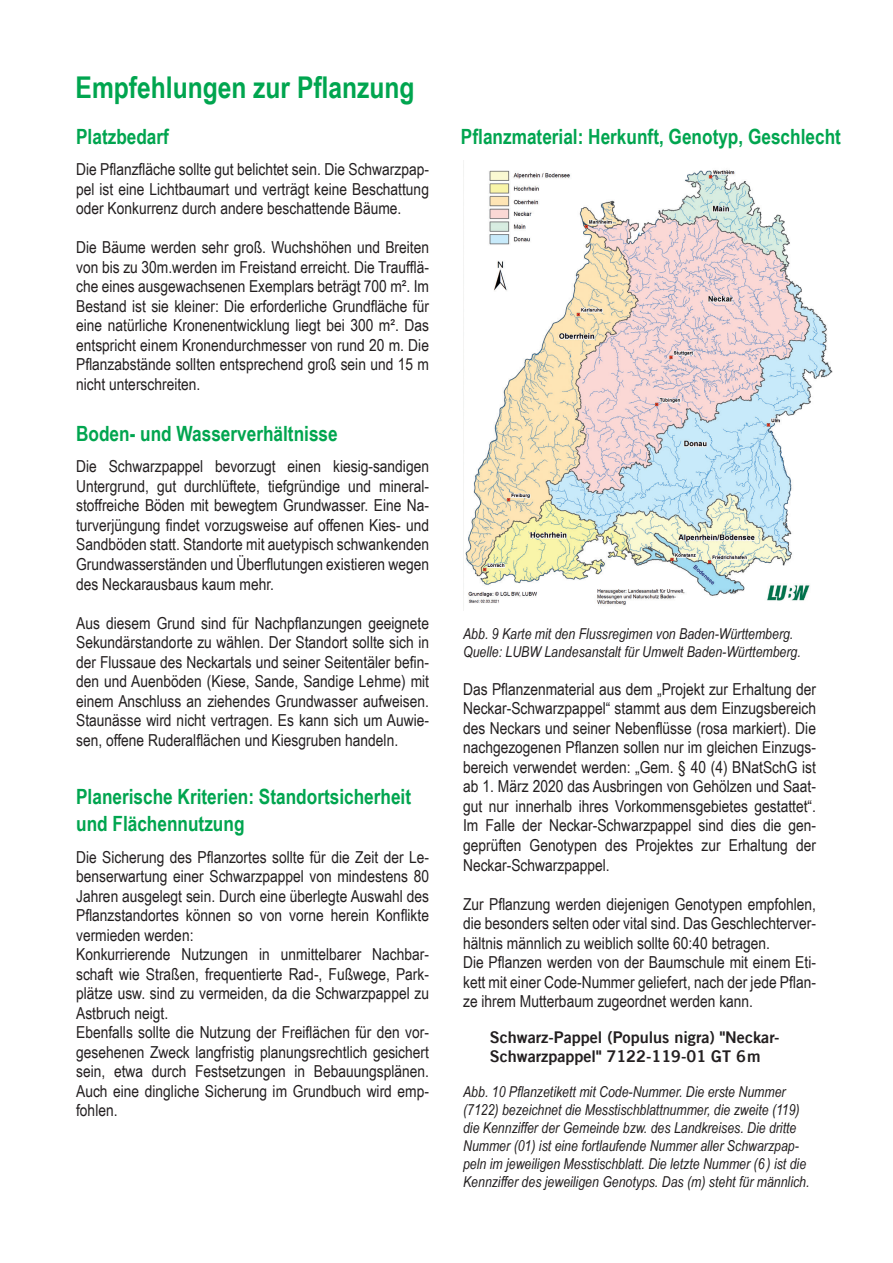
<style>
.page{position:relative;width:893px;height:1263px;background:#fff}
.page>*{position:absolute;margin:0;border:0;box-sizing:border-box;transform-origin:0 0}
.t1{font:700 30px "Arial Narrow";color:#00a54f}
.t2{font:700 21px/27px "Arial Narrow";color:#00a54f}
.t3{font:16.5px/19.5px "Arial Narrow";color:#231f20;text-align:justify}
.t4{font:16.2px/19.5px "Trade Gothic LT Bold Two";color:#231f20}
.t5{font:italic 15px/18px "Arial Narrow";color:#231f20}
</style>
<div class="page">
<img style="left:463px;top:160px;width:370px;height:450px">
<h1 class="t1" style="left:76px;top:65px;width:340px">Empfehlungen zur Pflanzung</h1>
<p class="t2" style="left:76px;top:122px;width:94px">Platzbedarf</p>
<p class="t3" style="left:76px;top:159px;width:354px">Die Pflanzfläche sollte gut belichtet sein. Die Schwarzpap&shy;pel ist eine Lichtbaumart und verträgt keine Beschattung oder Konkurrenz durch andere beschattende Bäume.</p>
<p class="t3" style="left:76px;top:237px;width:354px">Die Bäume werden sehr groß. Wuchshöhen und Breiten von bis zu 30m.werden im Freistand erreicht. Die Traufflä&shy;che eines ausgewachsenen Exemplars beträgt 700 m². Im Bestand ist sie kleiner: Die erforderliche Grundfläche für eine natürliche Kronenentwicklung liegt bei 300 m². Das entspricht einem Kronendurchmesser von rund 20 m. Die Pflanzabstände sollten entsprechend groß sein und 15 m nicht unterschreiten.</p>
<p class="t2" style="left:76px;top:419px;width:263px">Boden- und Wasserverhältnisse</p>
<p class="t3" style="left:76px;top:456px;width:354px">Die Schwarzpappel bevorzugt einen kiesig-sandigen Untergrund, gut durchlüftete, tiefgründige und mineral&shy;stoffreiche Böden mit bewegtem Grundwasser. Eine Na&shy;turverjüngung findet vorzugsweise auf offenen Kies- und Sandböden statt. Standorte mit auetypisch schwankenden Grundwasserständen und Überflutungen existieren wegen des Neckarausbaus kaum mehr.</p>
<p class="t3" style="left:76px;top:612px;width:354px">Aus diesem Grund sind für Nachpflanzungen geeignete Sekundärstandorte zu wählen. Der Standort sollte sich in der Flussaue des Neckartals und seiner Seitentäler befin&shy;den und Auenböden (Kiese, Sande, Sandige Lehme) mit einem Anschluss an ziehendes Grundwasser aufweisen.<br>Staunässe wird nicht vertragen. Es kann sich um Auwie&shy;sen, offene Ruderalflächen und Kiesgruben handeln.</p>
<p class="t2" style="left:76px;top:782px;width:336px">Planerische Kriterien: Standortsicherheit und Flächennutzung</p>
<p class="t3" style="left:76px;top:846px;width:354px;text-align:left">Die Sicherung des Pflanzortes sollte für die Zeit der Le&shy;benserwartung einer Schwarzpappel von mindestens 80<br>Jahren ausgelegt sein. Durch eine überlegte Auswahl des Pflanzstandortes können so von vorne herein Konflikte vermieden werden:<br>Konkurrierende Nutzungen in unmittelbarer Nachbar&shy;schaft wie Straßen, frequentierte Rad-, Fußwege, Park&shy;plätze usw. sind zu vermeiden, da die Schwarzpappel zu Astbruch neigt.<br>Ebenfalls sollte die Nutzung der Freiflächen für den vor&shy;gesehenen Zweck langfristig planungsrechtlich gesichert sein, etwa durch Festsetzungen in Bebauungsplänen.<br>Auch eine dingliche Sicherung im Grundbuch wird emp&shy;fohlen.</p>
<p class="t2" style="left:461px;top:122px;width:381px">Pflanzmaterial: Herkunft, Genotyp, Geschlecht</p>
<p class="t5" style="left:463px;top:625px;width:339px">Abb. 9 Karte mit den Flussregimen von Baden-Württemberg.<br>Quelle: LUBW Landesanstalt für Umwelt Baden-Württemberg.</p>
<p class="t3" style="left:463px;top:679px;width:354px">Das Pflanzenmaterial aus dem „Projekt zur Erhaltung der Neckar-Schwarzpappel“ stammt aus dem Einzugsbereich des Neckars und seiner Nebenflüsse (rosa markiert). Die nachgezogenen Pflanzen sollen nur im gleichen Einzugs&shy;bereich verwendet werden: „Gem. § 40 (4) BNatSchG ist ab 1. März 2020 das Ausbringen von Gehölzen und Saat&shy;gut nur innerhalb ihres Vorkommensgebietes gestattet“.<br>Im Falle der Neckar-Schwarzpappel sind dies die gen&shy;geprüften Genotypen des Projektes zur Erhaltung der Neckar-Schwarzpappel.</p>
<p class="t3" style="left:463px;top:893px;width:354px;text-align:left">Zur Pflanzung werden diejenigen Genotypen empfohlen, die besonders selten oder vital sind. Das Geschlechterver&shy;hältnis männlich zu weiblich sollte 60:40 betragen.<br>Die Pflanzen werden von der Baumschule mit einem Eti&shy;kett mit einer Code-Nummer geliefert, nach der jede Pflan&shy;ze ihrem Mutterbaum zugeordnet werden kann.</p>
<p class="t4" style="left:490px;top:1027px;width:291px">Schwarz-Pappel (Populus nigra) "Neckar-<br>Schwarzpappel" 7122-119-01 GT 6m</p>
<p class="t5" style="left:463px;top:1083px;width:348px">Abb. 10 Pflanzetikett mit Code-Nummer. Die erste Nummer (7122) bezeichnet die Messtischblattnummer, die zweite (119) die Kennziffer der Gemeinde bzw. des Landkreises. Die dritte Nummer (01) ist eine fortlaufende Nummer aller Schwarzpap&shy;peln im jeweiligen Messtischblatt. Die letzte Nummer (6 ) ist die Kennziffer des jeweiligen Genotyps. Das (m) steht für männlich.</p>
</div>
